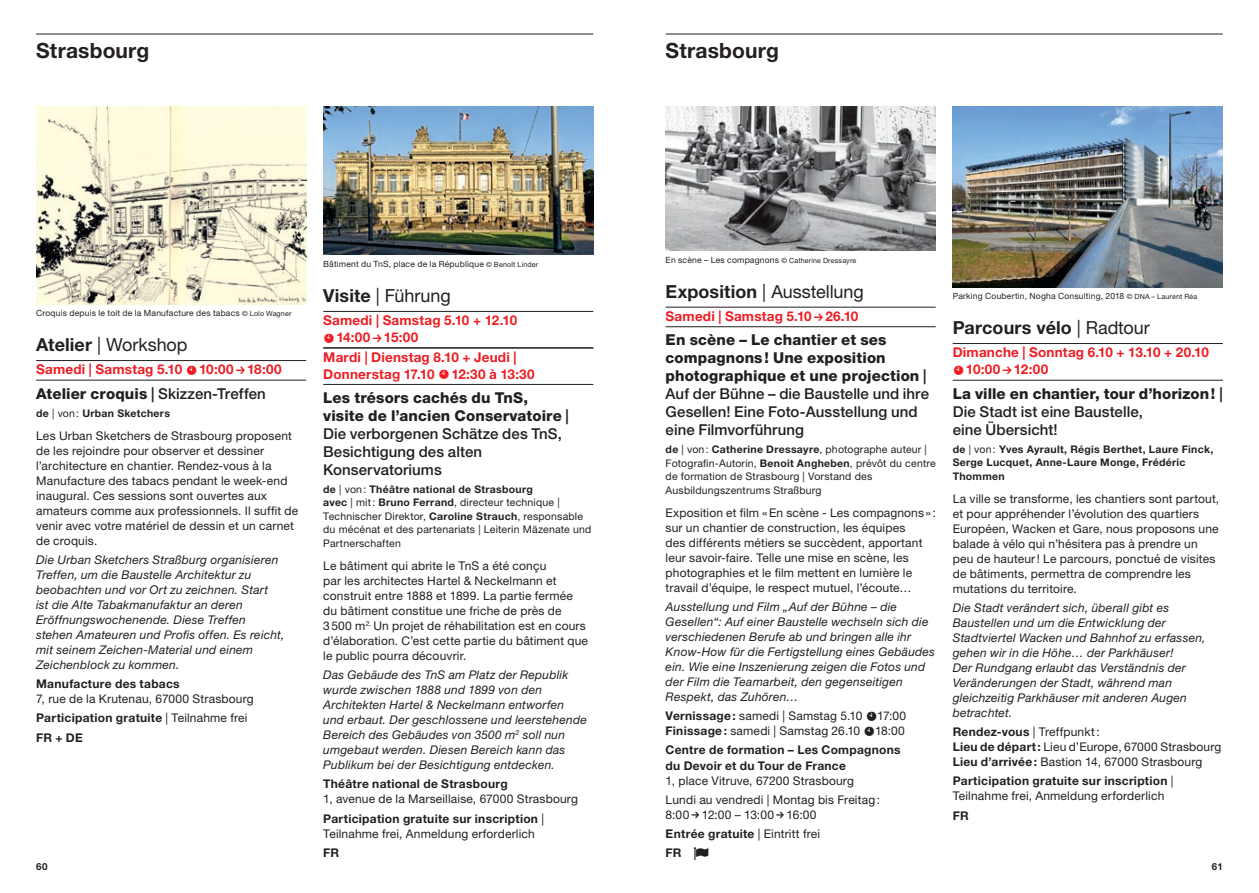
<style>
.page{position:relative;width:1259px;height:893px;background:#fff}
.page>*{position:absolute;margin:0;border:0;box-sizing:border-box;transform-origin:0 0}
.Ville_2024{font:700 21px "Helvetica Neue LT Std";letter-spacing:.01em;color:#231f20}
.Type_manifestation{font:18px "Helvetica Neue LT Std";letter-spacing:-.005em;color:#231f20}
.Type_manifestation-2{font:700 18px "Helvetica Neue LT Std";letter-spacing:.005em;color:#231f20}
.Titre_manif_2024{font:500 15px/18px "Helvetica Neue LT Std";letter-spacing:.005em;color:#231f20}
.Dates_Bold_rouge_f{font:700 13.5px/17.1px "Helvetica Neue LT Std";letter-spacing:.015em;color:#ee1d23}
.Texte_01_c_8_10_Re{font:12px/15px "Helvetica Neue LT Std";letter-spacing:.015em;color:#231f20}
.Texte_02_c_8_10_It{font:italic 12px/15px "Helvetica Neue LT Std";letter-spacing:.02em;color:#231f20}
.Lieu_précisions_c{font:12px/15px "Helvetica Neue LT Std";letter-spacing:.015em;color:#231f20}
.Lieu_précisions_c-2{font:700 12px/15px "Helvetica Neue LT Std";letter-spacing:.02em;color:#231f20}
.FR_DE{font:700 12px "Helvetica Neue LT Std";letter-spacing:.01em;color:#231f20}
.Avec_Mit_Sous-titr{font:10.5px/13.5px "Helvetica Neue LT Std";letter-spacing:.02em;color:#231f20}
.Avec_Mit_Sous-titr-2{font:700 10.5px/13.5px "Helvetica Neue LT Std";letter-spacing:.025em;color:#231f20}
.t1{font:700 9.75px "Helvetica Neue LT Std";color:#231f20}
.Légende_photo_2022{font:8.55px "Helvetica Neue LT Std";letter-spacing:.02em;color:#231f20}
.s1{font-size:7.2px}
.s2{font-weight:700}
.s3{font-weight:800}
.s4{font-weight:400}
</style>
<div class="page">
<hr style="left:36px;top:34px;width:557px;height:1px;background:#231f20">
<hr style="left:665px;top:34px;width:557px;height:1px;background:#231f20">
<hr style="left:36px;top:360px;width:270px;height:1px;background:#231f20">
<hr style="left:36px;top:380px;width:270px;height:1px;background:#231f20">
<hr style="left:323px;top:311px;width:270px;height:1px;background:#231f20">
<hr style="left:323px;top:348px;width:270px;height:1px;background:#231f20">
<hr style="left:323px;top:347px;width:270px;height:1px;background:#231f20">
<hr style="left:323px;top:384px;width:270px;height:1px;background:#231f20">
<hr style="left:665px;top:307px;width:270px;height:1px;background:#231f20">
<hr style="left:665px;top:326px;width:270px;height:1px;background:#231f20">
<hr style="left:952px;top:343px;width:270px;height:1px;background:#231f20">
<hr style="left:952px;top:380px;width:270px;height:1px;background:#231f20">
<img style="left:323px;top:106px;width:270px;height:149px">
<img style="left:36px;top:106px;width:270px;height:198px">
<img style="left:665px;top:106px;width:270px;height:145px">
<img style="left:952px;top:106px;width:270px;height:181px">
<p class="Ville_2024" style="left:36px;top:38px;width:115px">Strasbourg</p>
<p class="Ville_2024" style="left:665px;top:38px;width:115px">Strasbourg</p>
<p class="Légende_photo_2022" style="left:36px;top:308px;width:257px">Croquis depuis le toit de la Manufacture des tabacs <span class="s1">© Lolo Wagner</span></p>
<p class="Type_manifestation" style="left:36px;top:334px;width:153px"><span class="s2">Atelier</span> | Workshop</p>
<p class="Dates_Bold_rouge_f" style="left:36px;top:361px;width:247px">Samedi | Samstag 5.10 10:00 18:00</p>
<p class="Titre_manif_2024" style="left:36px;top:384px;width:231px"><span class="s3">Atelier croquis</span> | Skizzen-Treffen</p>
<p class="Avec_Mit_Sous-titr-2" style="left:36px;top:406px;width:135px">de <span class="s4">| von:</span> Urban Sketchers</p>
<p class="Texte_01_c_8_10_Re" style="left:36px;top:428px;width:264px">Les Urban Sketchers de Strasbourg proposent de les rejoindre pour observer et dessiner l’architecture en chantier. Rendez-vous à la Manufacture des tabacs pendant le week-end inaugural. Ces sessions sont ouvertes aux amateurs comme aux professionnels. Il suffit de venir avec votre matériel de dessin et un carnet de croquis.</p>
<p class="Texte_02_c_8_10_It" style="left:36px;top:552px;width:250px">Die Urban Sketchers Straßburg organisieren Treffen, um die Baustelle Architektur zu beobachten und vor Ort zu zeichnen. Start<br>ist die Alte Tabakmanufaktur an deren Eröffnungswochenende. Diese Treffen stehen Amateuren und Profis offen. Es reicht, mit seinem Zeichen-Material und einem Zeichenblock zu kommen.</p>
<p class="Lieu_précisions_c" style="left:36px;top:676px;width:219px"><span class="s2">Manufacture des tabacs<br></span>7, rue de la Krutenau, 67000 Strasbourg</p>
<p class="Lieu_précisions_c-2" style="left:36px;top:710px;width:213px">Participation gratuite <span class="s4">| Teilnahme frei</span></p>
<p class="FR_DE" style="left:36px;top:730px;width:48px">FR + DE</p>
<p class="Légende_photo_2022" style="left:323px;top:259px;width:216px">Bâtiment du TnS, place de la République <span class="s1">© Benoît Linder</span></p>
<p class="Type_manifestation" style="left:323px;top:285px;width:129px"><span class="s2">Visite</span> | Führung</p>
<p class="Dates_Bold_rouge_f" style="left:336px;top:312px;width:182px;text-indent:-13px">Samedi | Samstag 5.10 + 12.10<br>14:00 15:00</p>
<p class="Dates_Bold_rouge_f" style="left:323px;top:348px;width:213px">Mardi | Dienstag 8.10 + Jeudi |<br>Donnerstag 17.10 12:30 à 13:30</p>
<p class="Titre_manif_2024" style="left:323px;top:389px;width:247px"><span class="s3">Les trésors cachés du TnS, visite de l’ancien Conservatoire</span> |<br>Die verborgenen Schätze des TnS,<br>Besichtigung des alten<br>Konservatoriums</p>
<p class="Avec_Mit_Sous-titr" style="left:323px;top:482px;width:270px"><span class="s2">de</span> | von: <span class="s2">Théâtre national de Strasbourg<br>avec</span> | mit: <span class="s2">Bruno Ferrand</span>, directeur technique | Technischer Direktor, <span class="s2">Caroline Strauch</span>, responsable du mécénat et des partenariats | Leiterin Mäzenate und Partnerschaften</p>
<p class="Texte_01_c_8_10_Re" style="left:323px;top:558px;width:266px">Le bâtiment qui abrite le TnS a été conçu<br>par les architectes Hartel &amp; Neckelmann et construit entre 1888 et 1899. La partie fermée du bâtiment constitue une friche de près de 3500 m<sup>2.</sup> Un projet de réhabilitation est en cours d’élaboration. C’est cette partie du bâtiment que le public pourra découvrir.</p>
<p class="Texte_02_c_8_10_It" style="left:323px;top:667px;width:265px">Das Gebäude des TnS am Platz der Republik wurde zwischen 1888 und 1899 von den Architekten Hartel &amp; Neckelmann entworfen und erbaut. Der geschlossene und leerstehende Bereich des Gebäudes von 3500 m<sup>2</sup> soll nun umgebaut werden. Diesen Bereich kann das Publikum bei der Besichtigung entdecken.</p>
<p class="Lieu_précisions_c" style="left:323px;top:776px;width:256px"><span class="s2">Théâtre national de Strasbourg<br></span>1, avenue de la Marseillaise, 67000 Strasbourg</p>
<p class="Lieu_précisions_c" style="left:323px;top:811px;width:222px"><span class="s2">Participation gratuite sur inscription</span> |<br>Teilnahme frei, Anmeldung erforderlich</p>
<p class="FR_DE" style="left:323px;top:845px;width:17px">FR</p>
<p class="Légende_photo_2022" style="left:665px;top:254px;width:192px">En scène – Les compagnons <span class="s1">© Catherine Dressayre</span></p>
<p class="Type_manifestation" style="left:665px;top:280px;width:200px"><span class="s2">Exposition</span> | Ausstellung</p>
<p class="Dates_Bold_rouge_f" style="left:665px;top:307px;width:194px">Samedi | Samstag 5.10 26.10</p>
<p class="Titre_manif_2024" style="left:665px;top:331px;width:265px"><span class="s3">En scène – Le chantier et ses compagnons! Une exposition photographique et une projection</span> |<br>Auf der Bühne – die Baustelle und ihre<br>Gesellen! Eine Foto-Ausstellung und eine Filmvorführung</p>
<p class="Avec_Mit_Sous-titr" style="left:665px;top:442px;width:272px"><span class="s2">de</span> | von: <span class="s2">Catherine Dressayre</span>, photographe auteur | Fotografin-Autorin, <span class="s2">Benoit Angheben</span>, prévôt du centre de formation de Strasbourg | Vorstand des Ausbildungszentrums Straßburg</p>
<p class="Texte_01_c_8_10_Re" style="left:665px;top:505px;width:271px">Exposition et film «En scène - Les compagnons»: sur un chantier de construction, les équipes<br>des différents métiers se succèdent, apportant leur savoir-faire. Telle une mise en scène, les photographies et le film mettent en lumière le travail d’équipe, le respect mutuel, l’écoute…</p>
<p class="Texte_02_c_8_10_It" style="left:665px;top:599px;width:271px">Ausstellung und Film „Auf der Bühne – die Gesellen“: Auf einer Baustelle wechseln sich die verschiedenen Berufe ab und bringen alle ihr Know-How für die Fertigstellung eines Gebäudes ein. Wie eine Inszenierung zeigen die Fotos und der Film die Teamarbeit, den gegenseitigen Respekt, das Zuhören…</p>
<p class="Lieu_précisions_c" style="left:665px;top:708px;width:242px"><span class="s2">Vernissage:</span> samedi | Samstag 5.10 17:00<br><span class="s2">Finissage:</span> samedi | Samstag 26.10 18:00</p>
<p class="Lieu_précisions_c-2" style="left:665px;top:742px;width:236px">Centre de formation – Les Compagnons du Devoir et du Tour de France<br><span class="s4">1, place Vitruve, 67200 Strasbourg</span></p>
<p class="Lieu_précisions_c" style="left:665px;top:792px;width:216px">Lundi au vendredi | Montag bis Freitag:<br>8:00 12:00 – 13:00 16:00</p>
<p class="Lieu_précisions_c-2" style="left:665px;top:826px;width:156px">Entrée gratuite <span class="s4">| Eintritt frei</span></p>
<p class="FR_DE" style="left:665px;top:845px;width:17px">FR</p>
<p class="Légende_photo_2022" style="left:952px;top:291px;width:246px">Parking Coubertin, Nogha Consulting, 2018 <span class="s1">© DNA – Laurent Réa</span></p>
<p class="Type_manifestation-2" style="left:952px;top:316px;width:199px">Parcours vélo <span class="s4">| Radtour</span></p>
<p class="Dates_Bold_rouge_f" style="left:966px;top:344px;width:245px;text-indent:-13px">Dimanche | Sonntag 6.10 + 13.10 + 20.10<br>10:00 12:00</p>
<p class="Titre_manif_2024" style="left:952px;top:384px;width:272px"><span class="s3">La ville en chantier, tour d’horizon!</span> |<br>Die Stadt ist eine Baustelle,<br>eine Übersicht!</p>
<p class="Avec_Mit_Sous-titr-2" style="left:952px;top:442px;width:262px">de <span class="s4">| von:</span> Yves Ayrault, Régis Berthet, Laure Finck,<br>Serge Lucquet, Anne-Laure Monge, Frédéric<br>Thommen</p>
<p class="Texte_01_c_8_10_Re" style="left:952px;top:491px;width:268px">La ville se transforme, les chantiers sont partout, et pour appréhender l’évolution des quartiers Européen, Wacken et Gare, nous proposons une balade à vélo qui n’hésitera pas à prendre un peu de hauteur! Le parcours, ponctué de visites de bâtiments, permettra de comprendre les mutations du territoire.</p>
<p class="Texte_02_c_8_10_It" style="left:952px;top:600px;width:254px">Die Stadt verändert sich, überall gibt es Baustellen und um die Entwicklung der Stadtviertel Wacken und Bahnhof zu erfassen, gehen wir in die Höhe… der Parkhäuser!<br>Der Rundgang erlaubt das Verständnis der Veränderungen der Stadt, während man gleichzeitig Parkhäuser mit anderen Augen betrachtet.</p>
<p class="Lieu_précisions_c" style="left:952px;top:724px;width:270px"><span class="s2">Rendez-vous</span> | Treffpunkt:<br><span class="s2">Lieu de départ:</span> Lieu d’Europe, 67000 Strasbourg<br><span class="s2">Lieu d’arrivée:</span> Bastion 14, 67000 Strasbourg</p>
<p class="Lieu_précisions_c" style="left:952px;top:773px;width:222px"><span class="s2">Participation gratuite sur inscription</span> |<br>Teilnahme frei, Anmeldung erforderlich</p>
<p class="FR_DE" style="left:952px;top:808px;width:17px">FR</p>
<p class="t1" style="left:36px;top:861px;width:13px">60</p>
<p class="t1" style="left:1212px;top:861px;width:12px">61</p>
</div>
